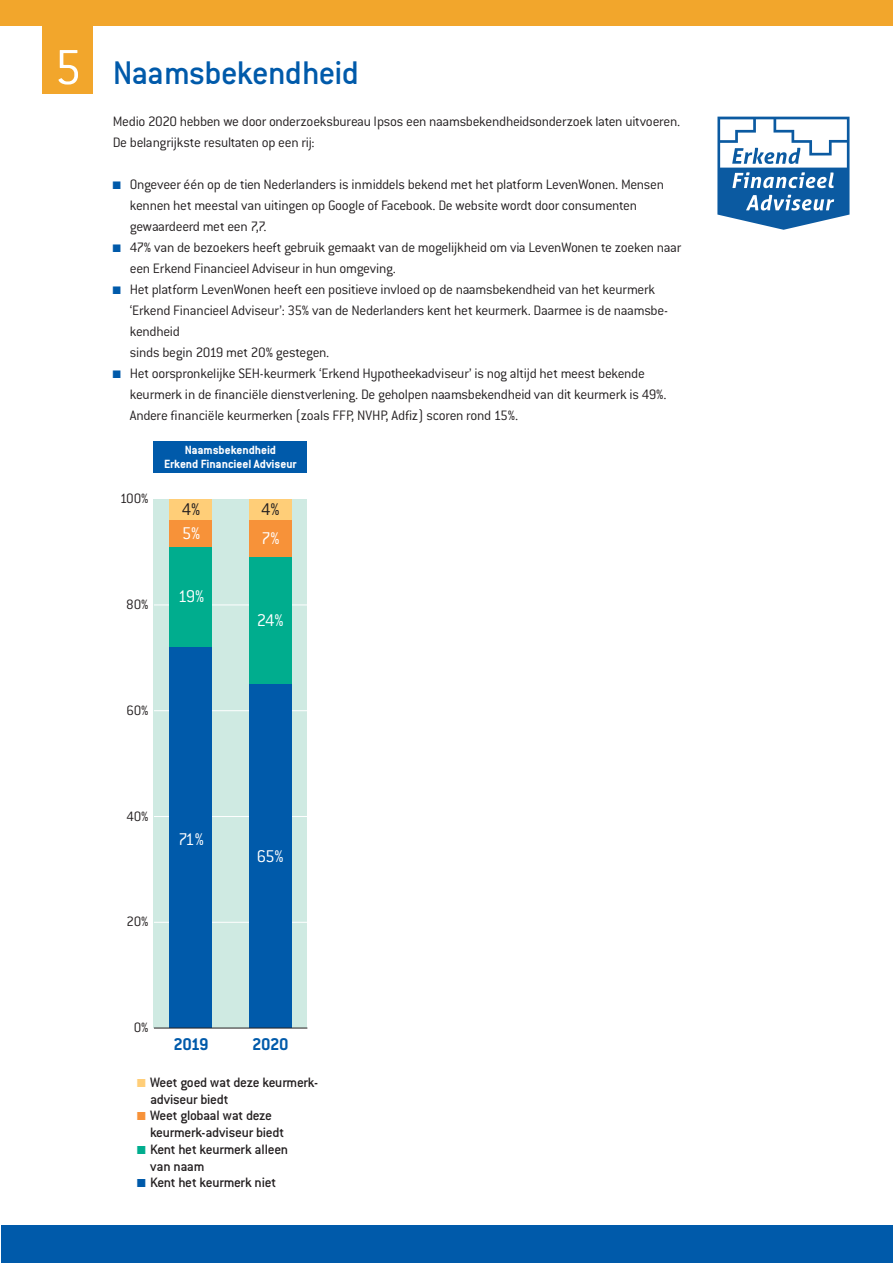
<style>
.page{position:relative;width:893px;height:1263px;background:#fff}
.page>*{position:absolute;margin:0;border:0;box-sizing:border-box;transform-origin:0 0}
.t1{font:500 36px "Conduit ITC";letter-spacing:-.02em;color:#005aaa}
.t2{font:300 18.6px "Conduit ITC";letter-spacing:-.07em;color:#fff}
.t3{font:700 18.6px "Conduit ITC";letter-spacing:-.025em;color:#005aaa}
.t4{font:300 18.6px "Conduit ITC";color:#231f20}
.t5{font:300 15px/21px "Conduit ITC";letter-spacing:-.02em;color:#231f20}
.t6{font:500 14.85px/16.8px "Conduit ITC";letter-spacing:-.02em;color:#231f20}
.t7{font:300 14.85px "Conduit ITC";letter-spacing:-.02em;color:#231f20}
.t8{font:700 13.05px/13px "Conduit ITC";letter-spacing:-.005em;color:#fff;text-align:center}
.s1{font-weight:300;font-size:54px;color:#fff}
.s2{font-family:"Monotype Sorts";font-weight:400;font-size:10.5px;color:#005aaa}
.s3{font-family:"Monotype Sorts";font-weight:400;font-size:11.25px;color:#ffce78}
.s4{font-family:"Monotype Sorts";font-weight:400;font-size:11.25px;color:#f79239}
.s5{font-family:"Monotype Sorts";font-weight:400;font-size:11.25px;color:#00ad8e}
.s6{font-family:"Monotype Sorts";font-weight:400;font-size:11.25px;color:#005aaa}
</style>
<div class="page">
<div style="left:154px;top:500px;width:153px;height:528px;background:#cfeae2"></div>
<div style="left:0;top:0;width:892px;height:26px;background:#f2a62c"></div>
<div style="left:43px;top:21px;width:50px;height:72px;background:#f2a62c"></div>
<hr style="left:154px;top:604px;width:153px;height:1px;background:#fff">
<hr style="left:154px;top:710px;width:153px;height:1px;background:#fff">
<hr style="left:154px;top:816px;width:153px;height:1px;background:#fff">
<hr style="left:154px;top:922px;width:153px;height:1px;background:#fff">
<div style="left:170px;top:499px;width:42px;height:21px;background:#ffce78"></div>
<div style="left:170px;top:520px;width:42px;height:27px;background:#f79239"></div>
<div style="left:170px;top:547px;width:42px;height:100px;background:#00ad8e"></div>
<div style="left:170px;top:647px;width:42px;height:381px;background:#005aaa"></div>
<div style="left:249px;top:499px;width:42px;height:21px;background:#ffce78"></div>
<div style="left:249px;top:520px;width:42px;height:37px;background:#f79239"></div>
<div style="left:249px;top:557px;width:42px;height:127px;background:#00ad8e"></div>
<div style="left:249px;top:684px;width:42px;height:344px;background:#005aaa"></div>
<hr style="left:154px;top:1028px;width:153px;height:1px;background:#231f20">
<div style="left:154px;top:441px;width:153px;height:32px;background:#005aaa"></div>
<div style="left:1px;top:1226px;width:891px;height:37px;background:#005aaa"></div>
<svg style="left:717px;top:117px;width:132px;height:113px"></svg>
<h1 class="t1" style="left:54px;top:60px;width:306px"><span class="s1">5</span> Naamsbekendheid</h1>
<p class="t5" style="left:113px;top:112px;width:569px">Medio 2020 hebben we door onderzoeksbureau Ipsos een naamsbekendheidsonderzoek laten uitvoeren.<br>De belangrijkste resultaten op een rij:</p>
<p class="t5" style="left:130px;top:175px;width:536px;text-indent:-17px"><span class="s2">■</span> Ongeveer één op de tien Nederlanders is inmiddels bekend met het platform LevenWonen. Mensen kennen het meestal van uitingen op Google of Facebook. De website wordt door consumenten gewaardeerd met een 7,7.</p>
<p class="t5" style="left:130px;top:238px;width:553px;text-indent:-17px"><span class="s2">■</span> 47% van de bezoekers heeft gebruik gemaakt van de mogelijkheid om via LevenWonen te zoeken naar een Erkend Financieel Adviseur in hun omgeving.</p>
<p class="t5" style="left:130px;top:280px;width:540px;text-indent:-17px"><span class="s2">■</span> Het platform LevenWonen heeft een positieve invloed op de naamsbekendheid van het keurmerk ‘Erkend Financieel Adviseur’: 35% van de Nederlanders kent het keurmerk. Daarmee is de naamsbe&shy;kendheid<br>sinds begin 2019 met 20% gestegen.</p>
<p class="t5" style="left:130px;top:364px;width:538px;text-indent:-17px"><span class="s2">■</span> Het oorspronkelijke SEH-keurmerk ‘Erkend Hypotheekadviseur’ is nog altijd het meest bekende keurmerk in de financiële dienstverlening. De geholpen naamsbekendheid van dit keurmerk is 49%.<br>Andere financiële keurmerken (zoals FFP, NVHP, Adfiz) scoren rond 15%.</p>
<p class="t7" style="left:120px;top:494px;width:30px">100%</p>
<p class="t8" style="left:164px;top:445px;width:134px">Naamsbekendheid<br>Erkend Financieel Adviseur</p>
<p class="t4" style="left:182px;top:503px;width:20px">4%</p>
<p class="t2" style="left:182px;top:527px;width:20px">5%</p>
<p class="t4" style="left:261px;top:503px;width:20px">4%</p>
<p class="t2" style="left:261px;top:532px;width:20px">7%</p>
<p class="t7" style="left:126px;top:599px;width:24px">80%</p>
<p class="t2" style="left:178px;top:590px;width:28px">19%</p>
<p class="t2" style="left:257px;top:614px;width:28px">24%</p>
<p class="t7" style="left:126px;top:705px;width:24px">60%</p>
<p class="t7" style="left:126px;top:811px;width:24px">40%</p>
<p class="t7" style="left:127px;top:917px;width:23px">20%</p>
<p class="t2" style="left:178px;top:833px;width:27px">71%</p>
<p class="t2" style="left:257px;top:850px;width:28px">65%</p>
<p class="t7" style="left:134px;top:1022px;width:16px">0%</p>
<p class="t3" style="left:173px;top:1038px;width:37px">2019</p>
<p class="t3" style="left:252px;top:1038px;width:38px">2020</p>
<p class="t6" style="left:150px;top:1075px;width:169px;text-indent:-13px"><span class="s3">■</span> Weet goed wat deze keurmerk&shy;adviseur biedt</p>
<p class="t6" style="left:150px;top:1109px;width:136px;text-indent:-13px"><span class="s4">■</span> Weet globaal wat deze keurmerk-adviseur biedt</p>
<p class="t6" style="left:150px;top:1142px;width:140px;text-indent:-13px"><span class="s5">■</span> Kent het keurmerk alleen van naam</p>
<p class="t6" style="left:137px;top:1176px;width:140px"><span class="s6">■</span> Kent het keurmerk niet</p>
</div>
